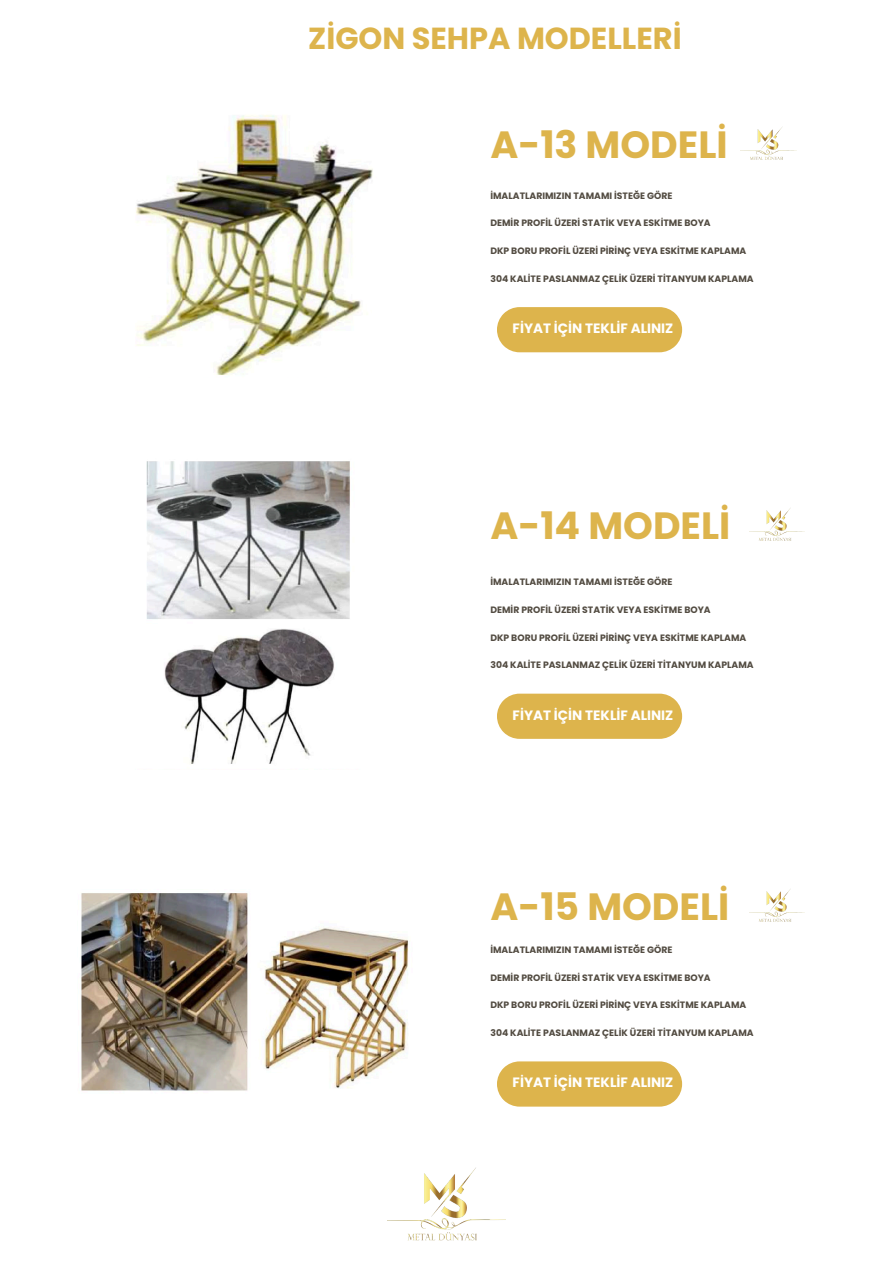
<style>
.page{position:relative;width:894px;height:1264px;background:#fff}
.page>*{position:absolute;margin:0;border:0;box-sizing:border-box;transform-origin:0 0}
.t1{font:700 37.95px "Poppins";color:#ddb44c}
.t2{font:700 30.45px "Poppins";color:#ddb44c}
.t3{font:700 13.5px "Poppins";color:#fff}
.t4{font:700 9.3px "Poppins";color:#524b41}
</style>
<div class="page">
<img style="left:387px;top:1167px;width:118px;height:74px">
<img style="left:749px;top:889px;width:55px;height:33px">
<img style="left:749px;top:508px;width:55px;height:33px">
<img style="left:740px;top:127px;width:55px;height:33px">
<img style="left:136px;top:115px;width:237px;height:260px">
<img style="left:146px;top:461px;width:204px;height:303px">
<img style="left:81px;top:893px;width:328px;height:198px">
<svg style="left:497px;top:307px;width:185px;height:45px;background:#deb855"></svg>
<svg style="left:497px;top:693px;width:185px;height:45px;background:#dfb857"></svg>
<svg style="left:497px;top:1061px;width:185px;height:45px;background:#deb856"></svg>
<h2 class="t2" style="left:308px;top:17px;width:375px">ZİGON SEHPA MODELLERİ</h2>
<h1 class="t1" style="left:490px;top:118px;width:239px">A-13 MODELİ</h1>
<p class="t4" style="left:490px;top:189px;width:183px">İMALATLARIMIZIN TAMAMI İSTEĞE GÖRE</p>
<p class="t4" style="left:490px;top:216px;width:222px">DEMİR PROFİL ÜZERİ STATİK VEYA ESKİTME BOYA</p>
<p class="t4" style="left:490px;top:244px;width:257px">DKP BORU PROFİL ÜZERİ PİRİNÇ VEYA ESKİTME KAPLAMA</p>
<p class="t4" style="left:490px;top:272px;width:265px">304 KALİTE PASLANMAZ ÇELİK ÜZERİ TİTANYUM KAPLAMA</p>
<h3 class="t3" style="left:512px;top:319px;width:162px">FİYAT İÇİN TEKLİF ALINIZ</h3>
<h1 class="t1" style="left:490px;top:499px;width:241px">A-14 MODELİ</h1>
<p class="t4" style="left:490px;top:575px;width:183px">İMALATLARIMIZIN TAMAMI İSTEĞE GÖRE</p>
<p class="t4" style="left:490px;top:603px;width:222px">DEMİR PROFİL ÜZERİ STATİK VEYA ESKİTME BOYA</p>
<p class="t4" style="left:490px;top:630px;width:257px">DKP BORU PROFİL ÜZERİ PİRİNÇ VEYA ESKİTME KAPLAMA</p>
<p class="t4" style="left:490px;top:658px;width:265px">304 KALİTE PASLANMAZ ÇELİK ÜZERİ TİTANYUM KAPLAMA</p>
<h3 class="t3" style="left:512px;top:705px;width:162px">FİYAT İÇİN TEKLİF ALINIZ</h3>
<h1 class="t1" style="left:490px;top:880px;width:240px">A-15 MODELİ</h1>
<p class="t4" style="left:490px;top:943px;width:183px">İMALATLARIMIZIN TAMAMI İSTEĞE GÖRE</p>
<p class="t4" style="left:490px;top:970px;width:222px">DEMİR PROFİL ÜZERİ STATİK VEYA ESKİTME BOYA</p>
<p class="t4" style="left:490px;top:998px;width:257px">DKP BORU PROFİL ÜZERİ PİRİNÇ VEYA ESKİTME KAPLAMA</p>
<p class="t4" style="left:490px;top:1026px;width:265px">304 KALİTE PASLANMAZ ÇELİK ÜZERİ TİTANYUM KAPLAMA</p>
<h3 class="t3" style="left:512px;top:1073px;width:162px">FİYAT İÇİN TEKLİF ALINIZ</h3>
</div>
